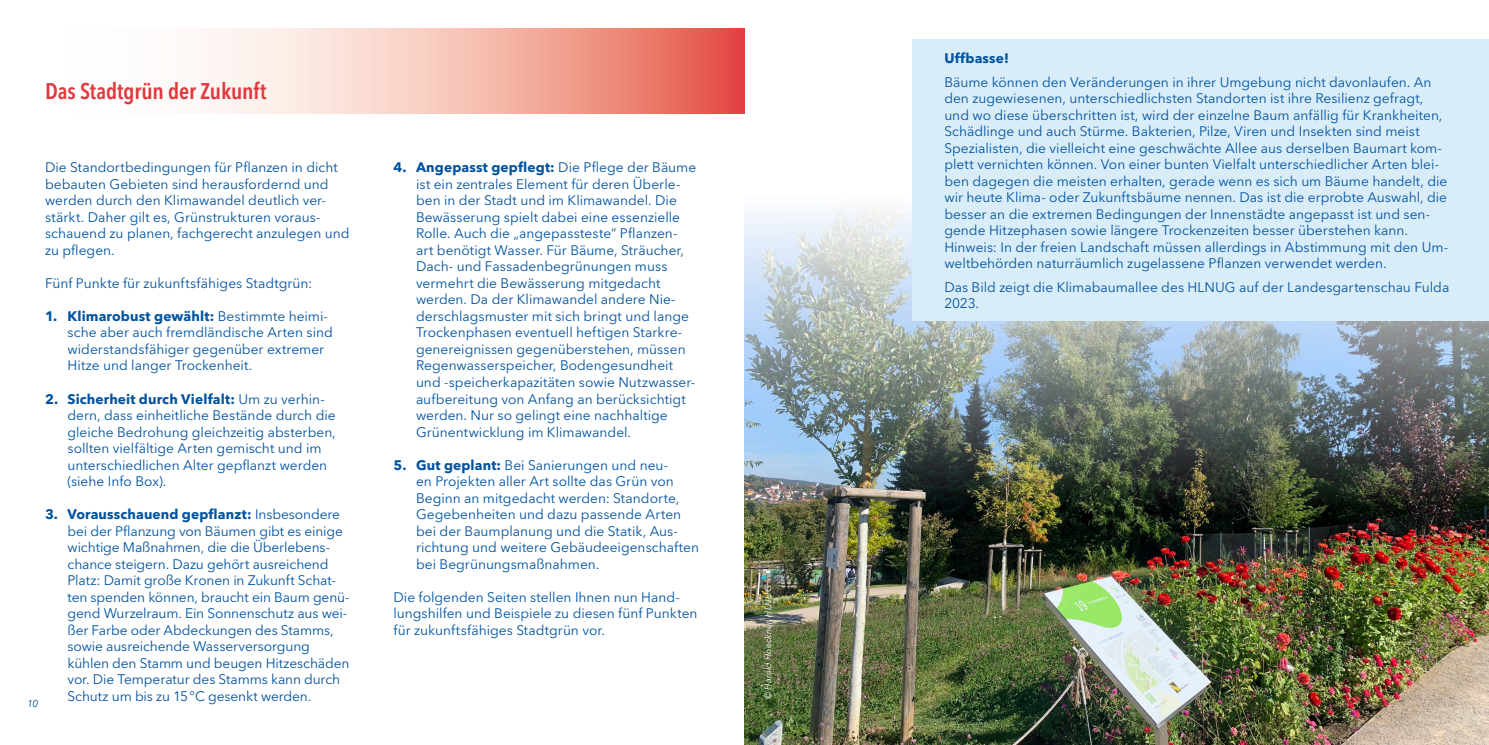
<style>
.page{position:relative;width:1489px;height:745px;background:#fff}
.page>*{position:absolute;margin:0;border:0;box-sizing:border-box;transform-origin:0 0}
.HLNUG_Ueberschrift_3f_rot{font:600 condensed 22.5px "Avenir Next LT Pro";letter-spacing:-.005em;color:#e1373d}
.HLNUG_Fliesstext_3f{font:13.75px/16.5px "Avenir Next LT Pro";color:#0153a0}
.t1{font:700 13.75px "Avenir Next LT Pro";letter-spacing:.015em;color:#0153a0}
.t2{font:italic 10px "Avenir Next LT Pro";color:#0153a0}
.HLNUG_Bildunterschrift_3f{font:italic 8.75px "Avenir Next LT Pro";letter-spacing:.02em;color:#fff}
.s1{font-weight:700}
</style>
<div class="page">
<img style="left:744px;top:207px;width:744px;height:537px">
<div style="left:912px;top:40px;width:576px;height:281px;background:#d9edf9"></div>
<svg style="left:204px;top:29px;width:540px;height:85px;background:#f3b4a9"></svg>
<p class="HLNUG_Ueberschrift_3f_rot" style="left:45px;top:77px;width:223px">Das Stadtgrün der Zukunft</p>
<p class="HLNUG_Fliesstext_3f" style="left:45px;top:159px;width:306px">Die Standortbedingungen für Pflanzen in dicht bebauten Gebieten sind herausfordernd und werden durch den Klimawandel deutlich ver&shy;stärkt. Daher gilt es, Grünstrukturen voraus&shy;schauend zu planen, fachgerecht anzulegen und zu pflegen.</p>
<p class="HLNUG_Fliesstext_3f" style="left:45px;top:274px;width:269px">Fünf Punkte für zukunftsfähiges Stadtgrün:</p>
<p class="HLNUG_Fliesstext_3f" style="left:68px;top:307px;width:267px;text-indent:-22px"><span class="s1">1. Klimarobust gewählt:</span> Bestimmte heimi&shy;sche aber auch fremdländische Arten sind widerstandsfähiger gegenüber extremer Hitze und langer Trockenheit.</p>
<p class="HLNUG_Fliesstext_3f" style="left:68px;top:390px;width:270px;text-indent:-22px"><span class="s1">2. Sicherheit durch Vielfalt:</span> Um zu verhin&shy;dern, dass einheitliche Bestände durch die gleiche Bedrohung gleichzeitig absterben, sollten vielfältige Arten gemischt und im unterschiedlichen Alter gepflanzt werden (siehe Info Box).</p>
<p class="HLNUG_Fliesstext_3f" style="left:68px;top:505px;width:283px;text-indent:-22px"><span class="s1">3. Vorausschauend gepflanzt:</span> Insbesondere bei der Pflanzung von Bäumen gibt es einige wichtige Maßnahmen, die die Überlebens&shy;chance steigern. Dazu gehört ausreichend Platz: Damit große Kronen in Zukunft Schat&shy;ten spenden können, braucht ein Baum genü&shy;gend Wurzelraum. Ein Sonnenschutz aus wei&shy;ßer Farbe oder Abdeckungen des Stamms, sowie ausreichende Wasserversorgung kühlen den Stamm und beugen Hitzeschäden vor. Die Temperatur des Stamms kann durch Schutz um bis zu 15°C gesenkt werden.</p>
<p class="t2" style="left:27px;top:697px;width:13px">10</p>
<p class="HLNUG_Fliesstext_3f" style="left:416px;top:159px;width:282px;text-indent:-22px"><span class="s1">4. Angepasst gepflegt:</span> Die Pflege der Bäume ist ein zentrales Element für deren Überle&shy;ben in der Stadt und im Klimawandel. Die Bewässerung spielt dabei eine essenzielle Rolle. Auch die „angepassteste“ Pflanzen&shy;art benötigt Wasser. Für Bäume, Sträucher, Dach- und Fassadenbegrünungen muss vermehrt die Bewässerung mitgedacht werden. Da der Klimawandel andere Nie&shy;derschlagsmuster mit sich bringt und lange Trockenphasen eventuell heftigen Starkre&shy;genereignissen gegenüberstehen, müssen Regenwasserspeicher, Bodengesundheit und -speicherkapazitäten sowie Nutzwasser&shy;aufbereitung von Anfang an berücksichtigt werden. Nur so gelingt eine nachhaltige Grünentwicklung im Klimawandel.</p>
<p class="HLNUG_Fliesstext_3f" style="left:416px;top:456px;width:284px;text-indent:-22px"><span class="s1">5. Gut geplant:</span> Bei Sanierungen und neu-<br>en Projekten aller Art sollte das Grün von Beginn an mitgedacht werden: Standorte, Gegebenheiten und dazu passende Arten bei der Baumplanung und die Statik, Aus&shy;richtung und weitere Gebäudeeigenschaften bei Begrünungsmaßnahmen.</p>
<p class="HLNUG_Fliesstext_3f" style="left:393px;top:588px;width:305px">Die folgenden Seiten stellen Ihnen nun Hand&shy;lungshilfen und Beispiele zu diesen fünf Punkten für zukunftsfähiges Stadtgrün vor.</p>
<p class="HLNUG_Bildunterschrift_3f" style="left:763px;top:698px;width:114px;rotate:-90deg">© Harald Hoeckner, HLNUG</p>
<p class="t1" style="left:944px;top:50px;width:66px">Uffbasse!</p>
<p class="HLNUG_Fliesstext_3f" style="left:944px;top:73px;width:505px">Bäume können den Veränderungen in ihrer Umgebung nicht davonlaufen. An den zugewiesenen, unterschiedlichsten Standorten ist ihre Resilienz gefragt, und wo diese überschritten ist, wird der einzelne Baum anfällig für Krankheiten, Schädlinge und auch Stürme. Bakterien, Pilze, Viren und Insekten sind meist Spezialisten, die vielleicht eine geschwächte Allee aus derselben Baumart kom&shy;plett vernichten können. Von einer bunten Vielfalt unterschiedlicher Arten blei&shy;ben dagegen die meisten erhalten, gerade wenn es sich um Bäume handelt, die wir heute Klima- oder Zukunftsbäume nennen. Das ist die erprobte Auswahl, die besser an die extremen Bedingungen der Innenstädte angepasst ist und sen&shy;gende Hitzephasen sowie längere Trockenzeiten besser überstehen kann.<br>Hinweis: In der freien Landschaft müssen allerdings in Abstimmung mit den Um&shy;weltbehörden naturräumlich zugelassene Pflanzen verwendet werden.</p>
<p class="HLNUG_Fliesstext_3f" style="left:944px;top:278px;width:506px">Das Bild zeigt die Klimabaumallee des HLNUG auf der Landesgartenschau Fulda<br>2023.</p>
</div>
